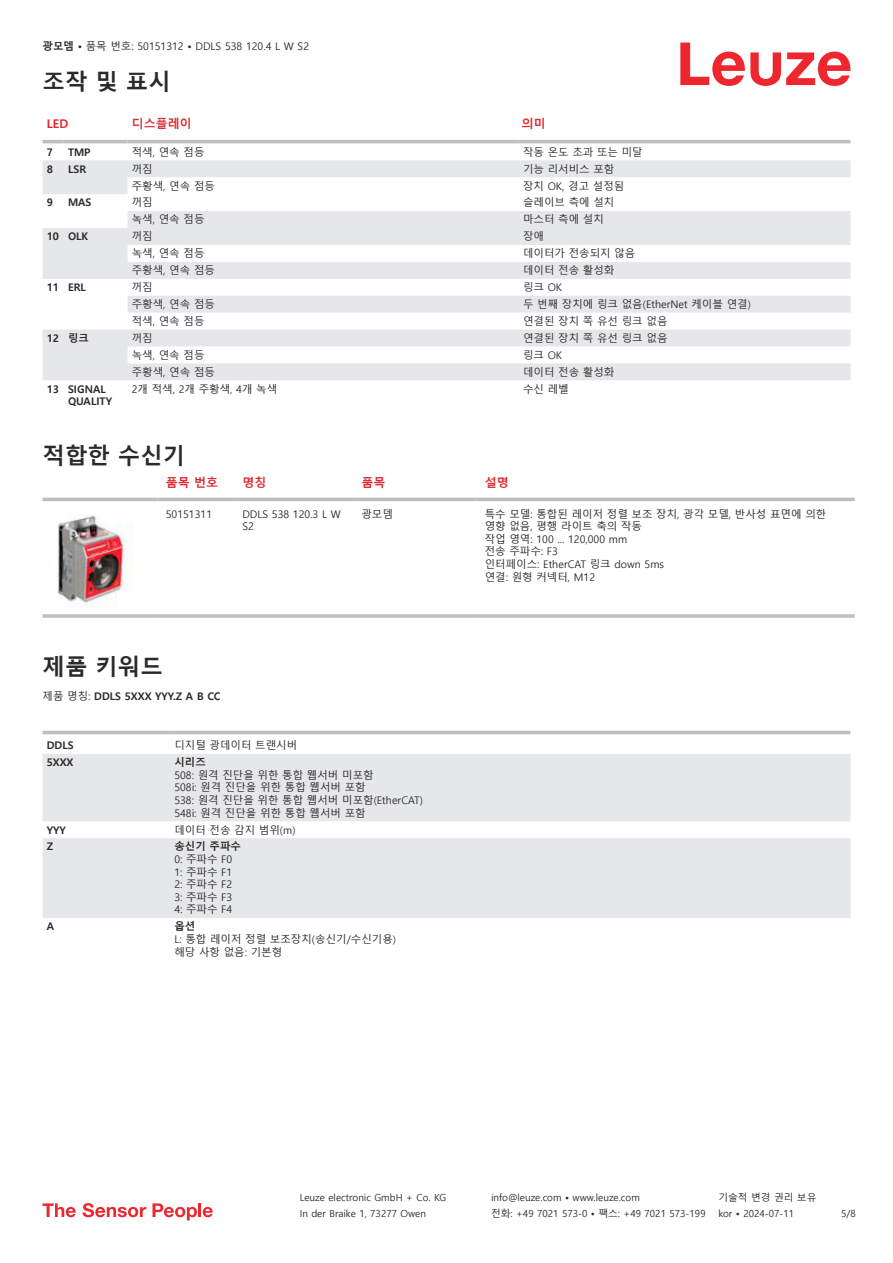
<style>
.page{position:relative;width:893px;height:1263px;background:#fff}
.page>*{position:absolute;margin:0;border:0;box-sizing:border-box;transform-origin:0 0}
.t1{font:700 22.5px "Malgun Gothic";color:#2b292a}
.t2{font:700 12px "Malgun Gothic";color:#db2a30}
.t3{font:10.5px/12.6px "Malgun Gothic";color:#2b292a}
.t4{font:700 10.5px/12.6px "Malgun Gothic";color:#2b292a}
.t5{font:9.75px "Malgun Gothic";color:#2b292a}
.s1{font-weight:700}
.s2{font-weight:400}
</style>
<div class="page">
<svg style="left:680px;top:43px;width:170px;height:43px"></svg>
<svg style="left:43px;top:160px;width:807px;height:220px;fill:#e6e7e9"></svg>
<hr style="left:43px;top:140px;width:21px;height:3px;background:#bdbfc1">
<hr style="left:64px;top:140px;width:64px;height:3px;background:#bdbfc1">
<hr style="left:128px;top:140px;width:391px;height:3px;background:#bdbfc1">
<hr style="left:519px;top:140px;width:331px;height:3px;background:#bdbfc1">
<svg style="left:43px;top:497px;width:812px;height:5px;fill:#efeff0"></svg>
<hr style="left:43px;top:498px;width:114px;height:3px;background:#bdbfc1">
<hr style="left:157px;top:498px;width:77px;height:3px;background:#bdbfc1">
<hr style="left:234px;top:498px;width:119px;height:3px;background:#bdbfc1">
<hr style="left:353px;top:498px;width:123px;height:3px;background:#bdbfc1">
<hr style="left:476px;top:498px;width:379px;height:3px;background:#bdbfc1">
<hr style="left:43px;top:614px;width:114px;height:4px;background:#bdbfc1">
<hr style="left:157px;top:614px;width:77px;height:4px;background:#c9cbcc">
<hr style="left:234px;top:614px;width:119px;height:4px;background:#c4c6c7">
<hr style="left:353px;top:614px;width:123px;height:4px;background:#bdbfc1">
<hr style="left:476px;top:614px;width:379px;height:4px;background:#c9cbcc">
<img style="left:57px;top:515px;width:75px;height:92px">
<div style="left:43px;top:730px;width:807px;height:5px;background:#ececed"></div>
<svg style="left:43px;top:754px;width:807px;height:164px;background:#e8e9eb"></svg>
<hr style="left:43px;top:731px;width:127px;height:3px;background:#bdbfc1">
<hr style="left:170px;top:731px;width:680px;height:3px;background:#bdbfc1">
<svg style="left:43px;top:1203px;width:33px;height:14px"></svg>
<svg style="left:83px;top:1203px;width:63px;height:14px"></svg>
<svg style="left:153px;top:1203px;width:44px;height:17px"></svg>
<hr style="left:198px;top:1203px;width:3px;height:14px;background:#ed272d">
<svg style="left:203px;top:1207px;width:10px;height:10px"></svg>
<p class="t3" style="left:43px;top:40px;width:268px"><span class="s1">광모뎀 •</span> 품목 번호: 50151312 <span class="s1">•</span> DDLS 538 120.4 L W S2</p>
<h1 class="t1" style="left:43px;top:69px;width:130px">조작 및 표시</h1>
<p class="t2" style="left:47px;top:117px;width:23px">LED</p>
<p class="t2" style="left:132px;top:116px;width:61px">디스플레이</p>
<p class="t2" style="left:522px;top:116px;width:25px">의미</p>
<p class="t4" style="left:47px;top:146px;width:8px">7</p>
<p class="t4" style="left:68px;top:146px;width:24px">TMP</p>
<p class="t3" style="left:132px;top:146px;width:74px">적색, 연속 점등</p>
<p class="t3" style="left:523px;top:146px;width:121px">작동 온도 초과 또는 미달</p>
<p class="t4" style="left:47px;top:163px;width:8px">8</p>
<p class="t4" style="left:68px;top:163px;width:20px">LSR</p>
<p class="t3" style="left:132px;top:163px;width:22px">꺼짐</p>
<p class="t3" style="left:523px;top:163px;width:93px">기능 리서비스 포함</p>
<p class="t3" style="left:132px;top:180px;width:85px">주황색, 연속 점등</p>
<p class="t3" style="left:523px;top:180px;width:103px">장치 OK, 경고 설정됨</p>
<p class="t4" style="left:47px;top:196px;width:8px">9</p>
<p class="t4" style="left:68px;top:196px;width:25px">MAS</p>
<p class="t3" style="left:132px;top:197px;width:22px">꺼짐</p>
<p class="t3" style="left:523px;top:197px;width:93px">슬레이브 측에 설치</p>
<p class="t3" style="left:132px;top:213px;width:74px">녹색, 연속 점등</p>
<p class="t3" style="left:523px;top:213px;width:82px">마스터 측에 설치</p>
<p class="t4" style="left:47px;top:230px;width:43px">10 OLK</p>
<p class="t3" style="left:132px;top:230px;width:22px">꺼짐</p>
<p class="t3" style="left:523px;top:230px;width:22px">장애</p>
<p class="t3" style="left:132px;top:247px;width:74px">녹색, 연속 점등</p>
<p class="t3" style="left:523px;top:247px;width:114px">데이터가 전송되지 않음</p>
<p class="t3" style="left:132px;top:264px;width:85px">주황색, 연속 점등</p>
<p class="t3" style="left:523px;top:264px;width:93px">데이터 전송 활성화</p>
<p class="t4" style="left:47px;top:281px;width:41px">11 ERL</p>
<p class="t3" style="left:132px;top:281px;width:22px">꺼짐</p>
<p class="t3" style="left:523px;top:281px;width:41px">링크 OK</p>
<p class="t3" style="left:132px;top:298px;width:85px">주황색, 연속 점등</p>
<p class="t3" style="left:523px;top:298px;width:229px">두 번째 장치에 링크 없음(EtherNet 케이블 연결)</p>
<p class="t3" style="left:132px;top:315px;width:74px">적색, 연속 점등</p>
<p class="t3" style="left:523px;top:315px;width:146px">연결된 장치 쪽 유선 링크 없음</p>
<p class="t4" style="left:47px;top:332px;width:44px">12 링크</p>
<p class="t3" style="left:132px;top:332px;width:22px">꺼짐</p>
<p class="t3" style="left:523px;top:332px;width:146px">연결된 장치 쪽 유선 링크 없음</p>
<p class="t3" style="left:132px;top:349px;width:74px">녹색, 연속 점등</p>
<p class="t3" style="left:523px;top:349px;width:41px">링크 OK</p>
<p class="t3" style="left:132px;top:366px;width:85px">주황색, 연속 점등</p>
<p class="t3" style="left:523px;top:366px;width:93px">데이터 전송 활성화</p>
<p class="t4" style="left:68px;top:382px;width:46px;text-indent:-21px">13 SIGNAL<br>QUALITY</p>
<p class="t3" style="left:132px;top:383px;width:147px">2개 적색, 2개 주황색, 4개 녹색</p>
<p class="t3" style="left:523px;top:383px;width:47px">수신 레벨</p>
<h1 class="t1" style="left:43px;top:443px;width:144px">적합한 수신기</h1>
<p class="t2" style="left:166px;top:475px;width:54px">품목 번호</p>
<p class="t2" style="left:242px;top:475px;width:25px">명칭</p>
<p class="t2" style="left:361px;top:475px;width:25px">품목</p>
<p class="t2" style="left:485px;top:475px;width:25px">설명</p>
<p class="t3" style="left:166px;top:508px;width:48px">50151311</p>
<p class="t3" style="left:242px;top:508px;width:100px">DDLS 538 120.3 L W<br>S2</p>
<p class="t3" style="left:361px;top:508px;width:33px">광모뎀</p>
<p class="t3" style="left:485px;top:508px;width:343px">특수 모델: 통합된 레이저 정렬 보조 장치, 광각 모델, 반사성 표면에 의한 영향 없음, 평행 라이트 축의 작동<br>작업 영역: 100 ... 120,000 mm<br>전송 주파수: F3<br>인터페이스: EtherCAT 링크 down 5ms<br>연결: 원형 커넥터, M12</p>
<h1 class="t1" style="left:43px;top:653px;width:122px">제품 키워드</h1>
<p class="t4" style="left:43px;top:690px;width:179px"><span class="s2">제품 명칭:</span> DDLS 5XXX YYY.Z A B CC</p>
<p class="t4" style="left:47px;top:739px;width:28px">DDLS</p>
<p class="t3" style="left:174px;top:739px;width:124px">디지털 광데이터 트랜시버</p>
<p class="t4" style="left:47px;top:756px;width:28px">5XXX</p>
<p class="t4" style="left:174px;top:756px;width:33px">시리즈</p>
<p class="t3" style="left:174px;top:769px;width:250px">508: 원격 진단을 위한 통합 웹서버 미포함<br>508i: 원격 진단을 위한 통합 웹서버 포함<br>538: 원격 진단을 위한 통합 웹서버 미포함(EtherCAT)<br>548i: 원격 진단을 위한 통합 웹서버 포함</p>
<p class="t4" style="left:47px;top:823px;width:21px">YYY</p>
<p class="t3" style="left:174px;top:824px;width:123px">데이터 전송 감지 범위(m)</p>
<p class="t4" style="left:47px;top:840px;width:8px">Z</p>
<p class="t4" style="left:174px;top:840px;width:68px">송신기 주파수</p>
<p class="t3" style="left:174px;top:853px;width:60px;text-align:justify">0: 주파수 F0<br>1: 주파수 F1<br>2: 주파수 F2<br>3: 주파수 F3<br>4: 주파수 F4</p>
<p class="t4" style="left:47px;top:920px;width:9px">A</p>
<p class="t4" style="left:174px;top:920px;width:22px">옵션</p>
<p class="t3" style="left:174px;top:933px;width:223px">L: 통합 레이저 정렬 보조장치(송신기/수신기용) 해당 사항 없음: 기본형</p>
<p class="t5" style="left:300px;top:1192px;width:148px">Leuze electronic GmbH + Co. KG</p>
<p class="t5" style="left:491px;top:1192px;width:150px">info@leuze.com • www.leuze.com</p>
<p class="t5" style="left:718px;top:1192px;width:100px">기술적 변경 권리 보유</p>
<p class="t5" style="left:300px;top:1208px;width:128px">In der Braike 1, 73277 Owen</p>
<p class="t5" style="left:491px;top:1208px;width:216px">전화: +49 7021 573-0 • 팩스: +49 7021 573-199</p>
<p class="t5" style="left:718px;top:1208px;width:77px">kor • 2024-07-11</p>
<p class="t5" style="left:841px;top:1208px;width:16px">5/8</p>
</div>
